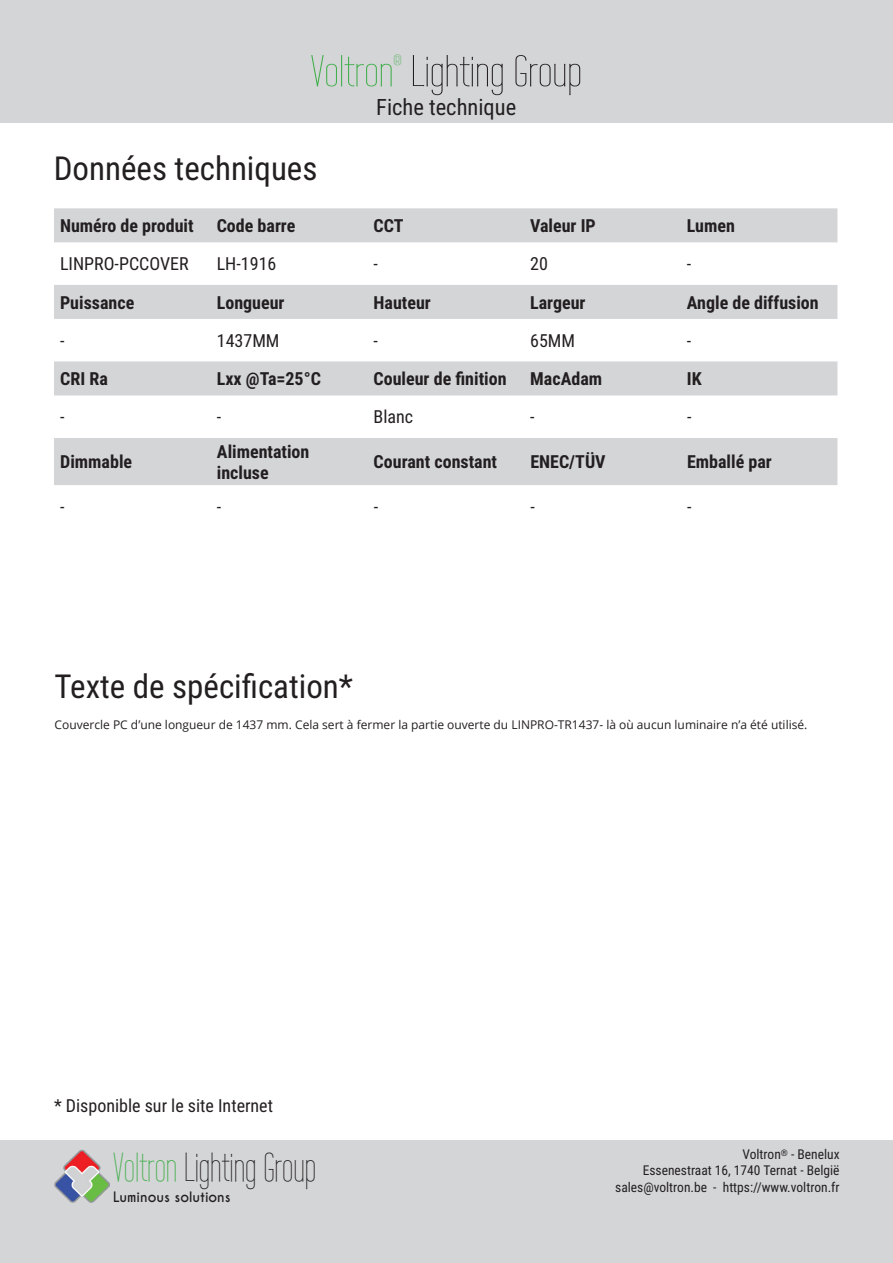
<style>
.page{position:relative;width:893px;height:1263px;background:#fff}
.page>*{position:absolute;margin:0;border:0;box-sizing:border-box;transform-origin:0 0}
.t1{font:43.5px "Wire One";color:#231f20;scale:1.2 1}
.t2{font:40.5px "Wire One";color:#231f20}
.t3{font:33px "Roboto Condensed";color:#231f20}
.t4{font:22.5px "Roboto Condensed";color:#231f20}
.t5{font:700 18px/21.6px "Roboto Condensed";color:#231f20}
.t6{font:18px "Roboto Condensed";color:#231f20}
.t7{font:15px "Wire One";color:#40ae49;scale:1.2 1}
.t8{font:13.5px/16.5px "Roboto Condensed";color:#231f20;text-align:right}
.t9{font:700 13.5px "Caviar Dreams";color:#231f20}
.t10{font:12px "Open Sans";color:#231f20}
.s1{color:#40ae49}
</style>
<div class="page">
<div style="left:0;top:1141px;width:893px;height:122px;background:#d4d5d7"></div>
<img style="left:55px;top:1150px;width:54px;height:53px">
<div style="left:0;top:0;width:893px;height:122px;background:#d4d5d7"></div>
<div style="left:54px;top:208px;width:783px;height:34px;background:#d4d5d7"></div>
<svg style="left:54px;top:285px;width:783px;height:200px;fill:#d4d5d7"></svg>
<p class="t7" style="left:394px;top:52px;width:8px">®</p>
<p class="t4" style="left:376px;top:91px;width:142px">Fiche technique</p>
<h1 class="t1" style="left:311px;top:47px;width:228px"><span class="s1">Voltron</span> Lighting Group</h1>
<h3 class="t3" style="left:54px;top:145px;width:265px">Données techniques</h3>
<p class="t5" style="left:60px;top:214px;width:135px">Numéro de produit</p>
<p class="t5" style="left:217px;top:214px;width:80px">Code barre</p>
<p class="t5" style="left:373px;top:214px;width:32px">CCT</p>
<p class="t5" style="left:530px;top:214px;width:67px">Valeur IP</p>
<p class="t5" style="left:687px;top:214px;width:50px">Lumen</p>
<p class="t6" style="left:60px;top:251px;width:130px">LINPRO-PCCOVER</p>
<p class="t6" style="left:217px;top:251px;width:61px">LH-1916</p>
<p class="t6" style="left:373px;top:251px;width:6px">-</p>
<p class="t6" style="left:530px;top:251px;width:19px">20</p>
<p class="t6" style="left:687px;top:251px;width:6px">-</p>
<p class="t5" style="left:60px;top:291px;width:76px">Puissance</p>
<p class="t5" style="left:217px;top:291px;width:69px">Longueur</p>
<p class="t5" style="left:373px;top:291px;width:59px">Hauteur</p>
<p class="t5" style="left:530px;top:291px;width:57px">Largeur</p>
<p class="t5" style="left:687px;top:291px;width:133px">Angle de diffusion</p>
<p class="t6" style="left:60px;top:328px;width:6px">-</p>
<p class="t6" style="left:217px;top:328px;width:64px">1437MM</p>
<p class="t6" style="left:373px;top:328px;width:6px">-</p>
<p class="t6" style="left:530px;top:328px;width:46px">65MM</p>
<p class="t6" style="left:687px;top:328px;width:6px">-</p>
<p class="t5" style="left:60px;top:367px;width:49px">CRI Ra</p>
<p class="t5" style="left:217px;top:367px;width:106px">Lxx @Ta=25°C</p>
<p class="t5" style="left:374px;top:367px;width:135px">Couleur de finition</p>
<p class="t5" style="left:530px;top:367px;width:73px">MacAdam</p>
<p class="t5" style="left:687px;top:367px;width:16px">IK</p>
<p class="t6" style="left:60px;top:404px;width:6px">-</p>
<p class="t6" style="left:217px;top:404px;width:6px">-</p>
<p class="t6" style="left:374px;top:404px;width:41px">Blanc</p>
<p class="t6" style="left:530px;top:404px;width:6px">-</p>
<p class="t6" style="left:687px;top:404px;width:6px">-</p>
<p class="t5" style="left:60px;top:450px;width:73px">Dimmable</p>
<p class="t5" style="left:217px;top:440px;width:94px">Alimentation incluse</p>
<p class="t5" style="left:374px;top:450px;width:125px">Courant constant</p>
<p class="t5" style="left:530px;top:450px;width:77px">ENEC/TÜV</p>
<p class="t5" style="left:687px;top:450px;width:86px">Emballé par</p>
<p class="t6" style="left:60px;top:494px;width:6px">-</p>
<p class="t6" style="left:217px;top:494px;width:6px">-</p>
<p class="t6" style="left:374px;top:494px;width:6px">-</p>
<p class="t6" style="left:530px;top:494px;width:6px">-</p>
<p class="t6" style="left:687px;top:494px;width:6px">-</p>
<h3 class="t3" style="left:55px;top:663px;width:300px">Texte de spécification*</h3>
<p class="t10" style="left:55px;top:717px;width:754px">Couvercle PC d’une longueur de 1437 mm. Cela sert à fermer la partie ouverte du LINPRO-TR1437- là où aucun luminaire n’a été utilisé.</p>
<p class="t6" style="left:54px;top:1093px;width:220px">* Disponible sur le site Internet</p>
<h2 class="t2" style="left:113px;top:1145px;width:204px"><span class="s1">Voltron</span> Lighting Group</h2>
<p class="t9" style="left:113px;top:1189px;width:119px">Luminous solutions</p>
<p class="t8" style="left:615px;top:1145px;width:226px">Voltron<sup>®</sup> - Benelux<br>Essenestraat 16, 1740 Ternat - België sales@voltron.be - https://www.voltron.fr</p>
</div>
